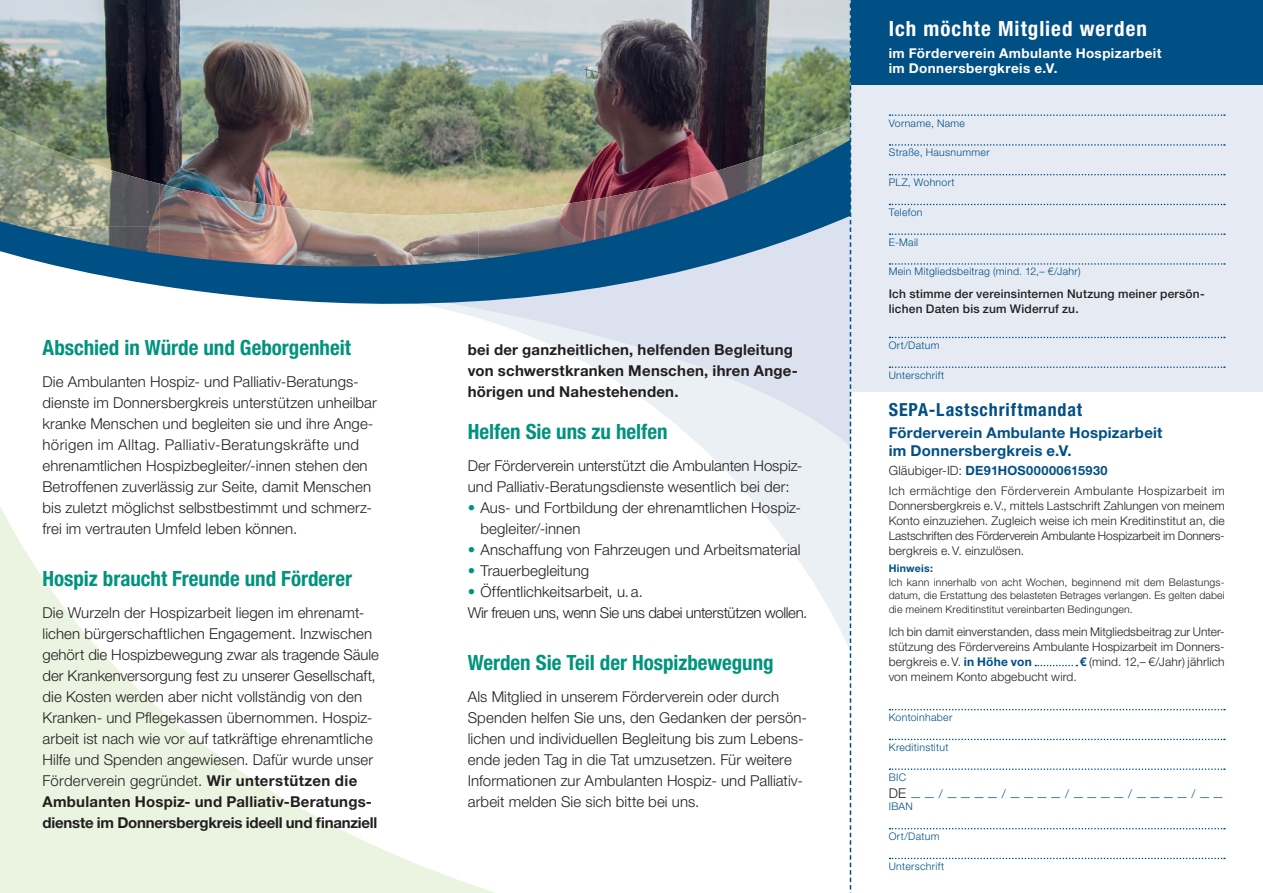
<style>
.page{position:relative;width:1263px;height:893px;background:#fff}
.page>*{position:absolute;margin:0;border:0;box-sizing:border-box;transform-origin:0 0}
.t1{font:700 condensed 21px "Helvetica Neue LT Pro";color:#00937d}
.t2{font:700 condensed 21px "Helvetica Neue LT Pro";letter-spacing:.05em;color:#fff}
.t3{font:700 condensed 18px "Helvetica Neue LT Pro";letter-spacing:.05em;color:#004f85}
.t4{font:300 15px/21px "Helvetica Neue LT Pro";letter-spacing:.005em;color:#231f20}
.t5{font:700 15px/21px "Helvetica Neue LT Pro";letter-spacing:.015em;color:#231f20}
.t6{font:300 15px/21px "Helvetica Neue LT Pro";letter-spacing:-.02em;color:#231f20}
.t7{font:700 15px/18px "Helvetica Neue LT Pro";letter-spacing:.015em;color:#004f85}
.t8{font:700 13.5px/15px "Helvetica Neue LT Pro";letter-spacing:.03em;color:#fff}
.t9{font:700 12.75px "Helvetica Neue LT Pro";letter-spacing:.03em;color:#004f85}
.t10{font:300 12px/15px "Helvetica Neue LT Pro";letter-spacing:.01em;color:#231f20;text-align:justify}
.t11{font:500 12px/15px "Helvetica Neue LT Pro";letter-spacing:.015em;color:#231f20}
.t12{font:300 12px "Helvetica Neue LT Pro";color:#004f85}
.t13{font:300 10.5px/13.5px "Helvetica Neue LT Pro";letter-spacing:.02em;color:#231f20;text-align:justify}
.t14{font:300 10.5px "Helvetica Neue LT Pro";letter-spacing:.03em;color:#004f85}
.t15{font:700 10.5px "Helvetica Neue LT Pro";letter-spacing:.025em;color:#004f85}
.s1{font-weight:700}
.s2{color:#00937d}
.s3{font-weight:300;color:#231f20}
.s4{font-weight:700;color:#004f85}
</style>
<div class="page">
<div style="left:850px;top:85px;width:413px;height:306px;background:#e6ebf3"></div>
<div style="left:850px;top:0;width:413px;height:85px;background:#004f85"></div>
<img style="left:0;top:0;width:222px;height:140px">
<img style="left:0;top:127px;width:160px;height:13px">
<img style="left:0;top:140px;width:222px;height:154px">
<img style="left:222px;top:0;width:629px;height:893px">
<svg style="left:0;top:312px;width:790px;height:581px"></svg>
<svg style="left:889px;top:114px;width:336px;height:2px"></svg>
<svg style="left:889px;top:144px;width:336px;height:2px"></svg>
<svg style="left:889px;top:174px;width:336px;height:1px"></svg>
<svg style="left:889px;top:204px;width:336px;height:1px"></svg>
<svg style="left:889px;top:233px;width:336px;height:2px"></svg>
<svg style="left:889px;top:263px;width:336px;height:2px"></svg>
<svg style="left:889px;top:337px;width:336px;height:1px"></svg>
<svg style="left:889px;top:366px;width:336px;height:2px"></svg>
<svg style="left:889px;top:709px;width:336px;height:1px"></svg>
<svg style="left:889px;top:739px;width:336px;height:1px"></svg>
<svg style="left:889px;top:768px;width:336px;height:2px"></svg>
<svg style="left:889px;top:828px;width:336px;height:1px"></svg>
<svg style="left:889px;top:858px;width:336px;height:1px"></svg>
<svg style="left:1035px;top:665px;width:42px;height:1px"></svg>
<h1 class="t1" style="left:43px;top:335px;width:310px">Abschied in Würde und Geborgenheit</h1>
<p class="t4" style="left:43px;top:371px;width:336px">Die Ambulanten Hospiz- und Palliativ-Beratungs&shy;dienste im Donnersbergkreis unterstützen unheilbar kranke Menschen und begleiten sie und ihre Ange&shy;hörigen im Alltag. Palliativ-Beratungskräfte und ehrenamtlichen Hospizbegleiter/-innen stehen den Betroffenen zuverlässig zur Seite, damit Menschen bis zuletzt möglichst selbstbestimmt und schmerz&shy;frei im vertrauten Umfeld leben können.</p>
<h1 class="t1" style="left:43px;top:566px;width:311px">Hospiz braucht Freunde und Förderer</h1>
<p class="t4" style="left:43px;top:602px;width:338px">Die Wurzeln der Hospizarbeit liegen im ehrenamt&shy;lichen bürgerschaftlichen Engagement. Inzwischen gehört die Hospizbewegung zwar als tragende Säule der Krankenversorgung fest zu unserer Gesell schaft, die Kosten werden aber nicht vollständig von den Kranken- und Pflegekassen übernommen. Hospiz&shy;arbeit ist nach wie vor auf tatkräftige ehrenamtliche Hilfe und Spenden angewiesen. Dafür wurde unser Förderverein gegründet. <span class="s1">Wir unterstützen die Ambulanten Hospiz- und Palliativ-Beratungs&shy;dienste im Donnersbergkreis ideell und finanziell</span></p>
<p class="t5" style="left:468px;top:339px;width:332px">bei der ganzheitlichen, helfenden Begleitung von schwerstkranken Menschen, ihren Ange&shy;höri gen und Nahestehenden.</p>
<h1 class="t1" style="left:468px;top:419px;width:201px">Helfen Sie uns zu helfen</h1>
<p class="t4" style="left:468px;top:454px;width:336px">Der Förderverein unterstützt die Ambulanten Hospiz&shy;und Palliativ-Beratungsdienste wesentlich bei der:</p>
<p class="t4" style="left:480px;top:496px;width:322px;text-indent:-13px"><span class="s2">•</span> Aus- und Fortbildung der ehrenamtlichen Hospiz&shy;begleiter/-innen</p>
<p class="t4" style="left:468px;top:538px;width:334px"><span class="s2">•</span> Anschaffung von Fahrzeugen und Arbeitsmaterial</p>
<p class="t4" style="left:468px;top:559px;width:123px"><span class="s2">•</span> Trauerbegleitung</p>
<p class="t6" style="left:468px;top:580px;width:341px"><span class="s2">•</span> Öffentlichkeitsarbeit, u. a.<br>Wir freuen uns, wenn Sie uns dabei unterstützen wollen.</p>
<h1 class="t1" style="left:468px;top:650px;width:307px">Werden Sie Teil der Hospizbewegung</h1>
<p class="t4" style="left:468px;top:685px;width:341px">Als Mitglied in unserem Förderverein oder durch Spenden helfen Sie uns, den Gedanken der persön&shy;lichen und individuellen Begleitung bis zum Lebens&shy;ende jeden Tag in die Tat umzusetzen. Für weitere Informationen zur Ambulanten Hospiz- und Palliativ&shy;arbeit melden Sie sich bitte bei uns.</p>
<h1 class="t2" style="left:889px;top:16px;width:260px">Ich möchte Mitglied werden</h1>
<p class="t8" style="left:889px;top:45px;width:274px">im Förderverein Ambulante Hospizarbeit im Donnersbergkreis e.V.</p>
<p class="t14" style="left:889px;top:116px;width:78px">Vorname, Name</p>
<p class="t14" style="left:889px;top:146px;width:102px">Straße, Hausnummer</p>
<p class="t14" style="left:889px;top:176px;width:67px">PLZ, Wohnort</p>
<p class="t14" style="left:889px;top:206px;width:35px">Telefon</p>
<p class="t14" style="left:889px;top:235px;width:31px">E-Mail</p>
<p class="t14" style="left:889px;top:265px;width:193px">Mein Mitgliedsbeitrag (mind. 12,– €/Jahr)</p>
<p class="t11" style="left:889px;top:286px;width:317px">Ich stimme der vereinsinternen Nutzung meiner persön&shy;lichen Daten bis zum Widerruf zu.</p>
<p class="t14" style="left:889px;top:339px;width:52px">Ort/Datum</p>
<p class="t14" style="left:889px;top:368px;width:57px">Unterschrift</p>
<p class="t3" style="left:889px;top:399px;width:195px">SEPA-Lastschriftmandat</p>
<p class="t7" style="left:889px;top:423px;width:275px">Förderverein Ambulante Hospizarbeit im Donnersbergkreis e.V.</p>
<p class="t9" style="left:889px;top:463px;width:220px"><span class="s3">Gläubiger-ID:</span> DE91HOS00000615930</p>
<p class="t10" style="left:889px;top:482px;width:337px">Ich ermächtige den Förderverein Ambulante Hospizarbeit im Donnersbergkreis e. V., mittels Lastschrift Zahlungen von meinem Konto einzuziehen. Zugleich weise ich mein Kreditinstitut an, die Lastschriften des Förderverein Ambulante Hospizarbeit im Donners&shy;bergkreis e. V. einzulösen.</p>
<p class="t15" style="left:889px;top:562px;width:46px">Hinweis:</p>
<p class="t13" style="left:889px;top:575px;width:337px">Ich kann innerhalb von acht Wochen, beginnend mit dem Belastungs&shy;datum, die Erstattung des belasteten Betrages verlangen. Es gelten dabei die meinem Kreditinstitut vereinbarten Bedingungen.</p>
<p class="t10" style="left:889px;top:624px;width:337px">Ich bin damit einverstanden, dass mein Mitgliedsbeitrag zur Unter&shy;stützung des Fördervereins Ambulante Hospizarbeit im Donners&shy;bergkreis e. V. <span class="s4">in Höhe von</span></p>
<p class="t10" style="left:1080px;top:654px;width:146px"><span class="s4">€</span> (mind. 12,– €/Jahr) jährlich</p>
<p class="t10" style="left:889px;top:669px;width:189px">von meinem Konto abgebucht wird.</p>
<p class="t14" style="left:889px;top:711px;width:65px">Kontoinhaber</p>
<p class="t14" style="left:889px;top:741px;width:61px">Kreditinstitut</p>
<p class="t14" style="left:889px;top:770px;width:19px">BIC</p>
<p class="t14" style="left:889px;top:800px;width:26px">IBAN</p>
<p class="t14" style="left:889px;top:830px;width:52px">Ort/Datum</p>
<p class="t14" style="left:889px;top:860px;width:57px">Unterschrift</p>
<p class="t12" style="left:889px;top:790px;width:337px"><sup>DE</sup> — — / — — — — / — — — — / — — — — / — — — — / — —</p>
</div>
